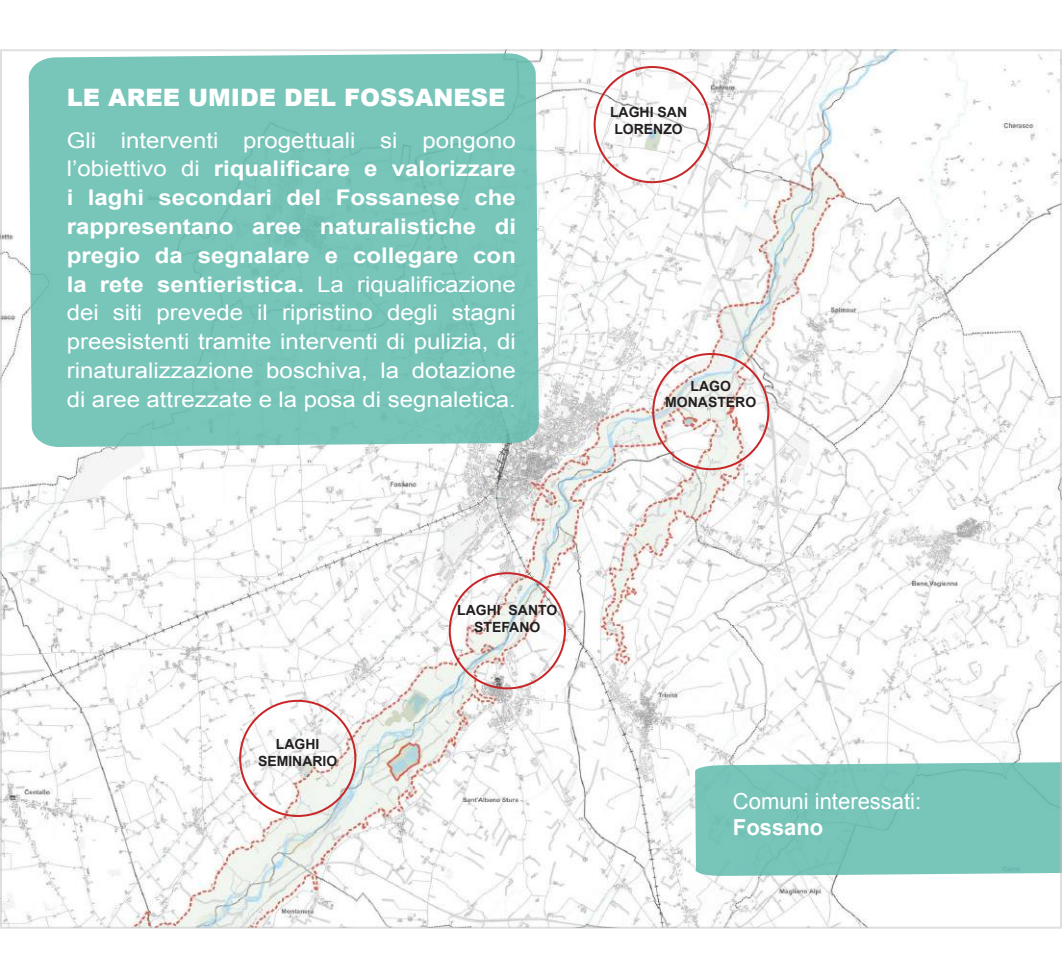
<style>
.page{position:relative;width:1062px;height:977px;background:#fff}
.page>*{position:absolute;margin:0;border:0;box-sizing:border-box;transform-origin:0 0}
.t1{font:900 24px "Arial";color:#fff}
.t2{font:22px "Arial";color:#fff}
.t3{font:700 22px "Arial";color:#fff}
.t4{font:21.6px/28.8px "Arial";color:#fff;text-align:justify;scale:1.11 1}
.t5{font:700 14px/16.8px "Arial";color:#231f20;text-align:center}
.s1{font-weight:700}
</style>
<div class="page">
<img style="left:3px;top:52px;width:1055px;height:873px">
<div style="left:652px;top:353px;width:117px;height:117px;border:2px solid #c82628;border-radius:50%"></div>
<div style="left:448px;top:572px;width:118px;height:117px;border:2px solid #c82628;border-radius:50%"></div>
<div style="left:593px;top:66px;width:117px;height:117px;border:2px solid #c82628;border-radius:50%"></div>
<div style="left:239px;top:699px;width:117px;height:117px;border:2px solid #c82628;border-radius:50%"></div>
<div style="left:29px;top:53px;width:510px;height:394px;background:#78c5ba"></div>
<div style="left:695px;top:761px;width:363px;height:114px;background:#78c5ba"></div>
<p class="t1" style="left:67px;top:80px;width:440px">LE AREE UMIDE DEL FOSSANESE</p>
<p class="t4" style="left:67px;top:126px;width:406px">Gli interventi progettuali si pongono l’obiettivo di <span class="s1">riqualificare e valorizzare i laghi secondari del Fossanese che rappresentano aree naturalistiche di pregio da segnalare e collegare con la rete sentieristica.</span> La riqualificazione dei siti prevede il ripristino degli stagni preesistenti tramite interventi di pulizia, di rinaturalizzazione boschiva, la dotazione di aree attrezzate e la posa di segnaletica.</p>
<p class="t5" style="left:610px;top:104px;width:79px">LAGHI SAN<br>LORENZO</p>
<p class="t5" style="left:665px;top:377px;width:92px">LAGO<br>MONASTERO</p>
<p class="t5" style="left:258px;top:735px;width:81px">LAGHI<br>SEMINARIO</p>
<p class="t5" style="left:457px;top:602px;width:102px">LAGHI SANTO<br>STEFANO</p>
<p class="t2" style="left:732px;top:786px;width:190px">Comuni interessati:</p>
<p class="t3" style="left:732px;top:812px;width:92px">Fossano</p>
</div>
